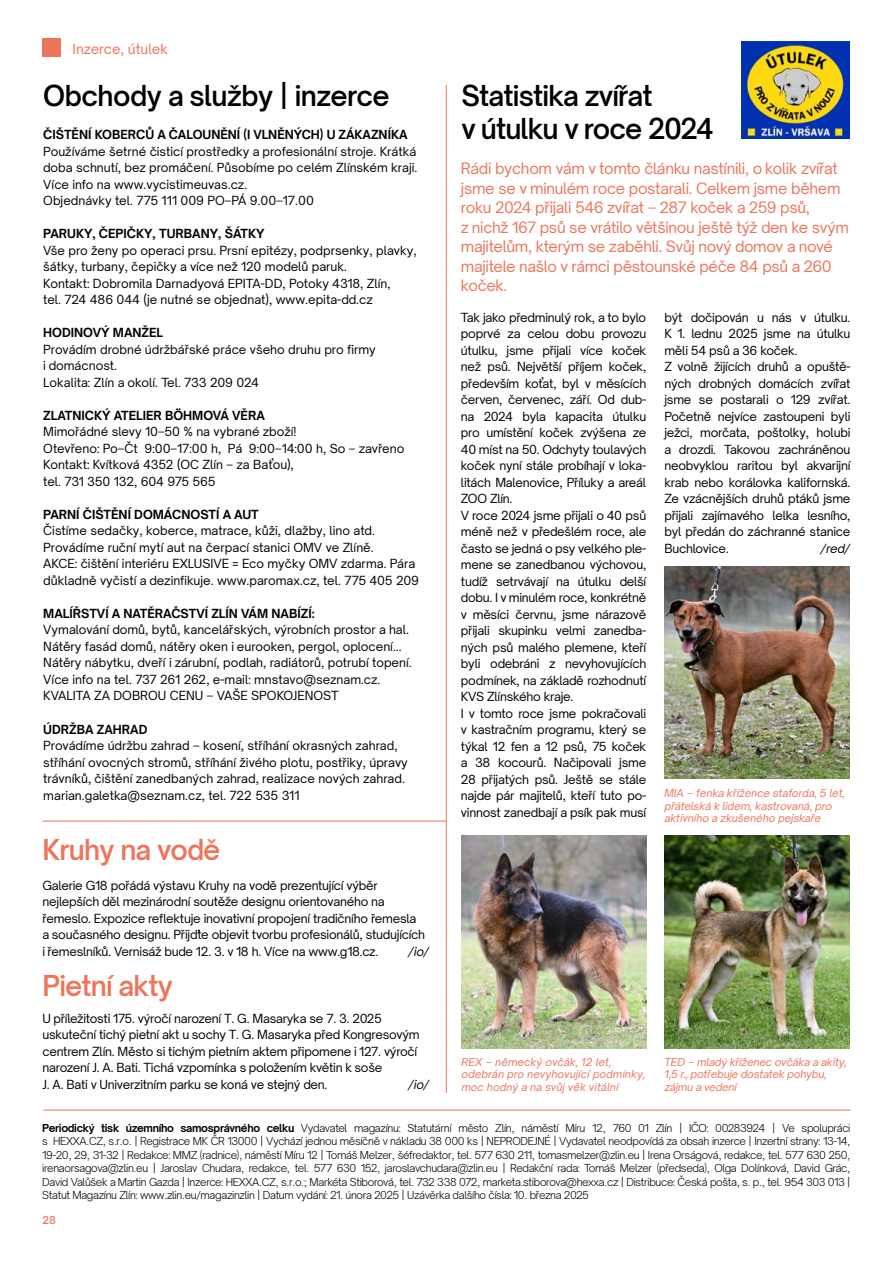
<style>
.page{position:relative;width:893px;height:1263px;background:#fff}
.page>*{position:absolute;margin:0;border:0;box-sizing:border-box;transform-origin:0 0}
.t1{font:600 27px/32.4px "Open Sauce Sans";letter-spacing:-.03em;color:#000}
.t2{font:600 27px "Open Sauce Sans";letter-spacing:-.03em;color:#ec755a}
.t3{font:15px/19.5px "Open Sauce Sans";letter-spacing:-.02em;color:#ec755a}
.t4{font:13.5px "Open Sauce Sans";color:#ec755a}
.t5{font:12px/16.5px "Open Sauce Sans";letter-spacing:-.02em;color:#000}
.t6{font:12px/16.5px "Open Sauce Sans";color:#000}
.t7{font:700 12px "Open Sauce Sans";color:#000}
.t8{font:italic 12px "Open Sauce Sans";letter-spacing:-.03em;color:#000}
.t9{font:300 10.5px/13.5px "Open Sauce Sans";letter-spacing:-.03em;color:#000;text-align:justify}
.t10{font:italic 10.5px/12.6px "Open Sauce Sans";letter-spacing:-.01em;color:#ec755a}
.t11{font:500 10.5px "Open Sauce Sans";color:#ec755a}
.s1{font-weight:700}
</style>
<div class="page">
<svg style="left:43px;top:38px;width:18px;height:19px"></svg>
<img style="left:664px;top:566px;width:186px;height:213px">
<img style="left:461px;top:836px;width:186px;height:212px">
<img style="left:664px;top:836px;width:186px;height:212px">
<hr style="left:446px;top:85px;width:1px;height:1008px;background:#ec755a">
<img style="left:742px;top:42px;width:108px;height:97px">
<hr style="left:43px;top:1110px;width:807px;height:1px;background:#ec755a">
<hr style="left:43px;top:821px;width:403px;height:1px;background:#ec755a">
<p class="t4" style="left:73px;top:40px;width:97px">Inzerce, útulek</p>
<h1 class="t1" style="left:43px;top:79px;width:348px">Obchody a služby | inzerce</h1>
<p class="t7" style="left:43px;top:127px;width:366px">ČIŠTĚNÍ KOBERCŮ A ČALOUNĚNÍ (I VLNĚNÝCH) U ZÁKAZNÍKA</p>
<p class="t6" style="left:43px;top:143px;width:376px">Používáme šetrné čisticí prostředky a profesionální stroje. Krátká doba schnutí, bez promáčení. Působíme po celém Zlínském kraji.<br>Více info na www.vycistimeuvas.cz.<br>Objednávky tel. 775 111 009 PO–PÁ 9.00–17.00</p>
<p class="t7" style="left:43px;top:226px;width:223px">PARUKY, ČEPIČKY, TURBANY, ŠÁTKY</p>
<p class="t6" style="left:43px;top:242px;width:375px">Vše pro ženy po operaci prsu. Prsní epitézy, podprsenky, plavky, šátky, turbany, čepičky a více než 120 modelů paruk.<br>Kontakt: Dobromila Darnadyová EPITA-DD, Potoky 4318, Zlín,<br>tel. 724 486 044 (je nutné se objednat), www.epita-dd.cz</p>
<p class="t7" style="left:43px;top:325px;width:121px">HODINOVÝ MANŽEL</p>
<p class="t6" style="left:43px;top:341px;width:334px">Provádím drobné údržbářské práce všeho druhu pro firmy i domácnost.<br>Lokalita: Zlín a okolí. Tel. 733 209 024</p>
<p class="t7" style="left:43px;top:408px;width:223px">ZLATNICKÝ ATELIER BÖHMOVÁ VĚRA</p>
<p class="t6" style="left:43px;top:423px;width:363px">Mimořádné slevy 10–50 % na vybrané zboží!<br>Otevřeno: Po–Čt 9:00–17:00 h, Pá 9:00–14:00 h, So – zavřeno Kontakt: Kvítková 4352 (OC Zlín – za Baťou),<br>tel. 731 350 132, 604 975 565</p>
<p class="t7" style="left:43px;top:507px;width:217px">PARNÍ ČIŠTĚNÍ DOMÁCNOSTÍ A AUT</p>
<p class="t6" style="left:43px;top:522px;width:377px">Čistíme sedačky, koberce, matrace, kůži, dlažby, lino atd.<br>Provádíme ruční mytí aut na čerpací stanici OMV ve Zlíně.<br>AKCE: čištění interiéru EXLUSIVE = Eco myčky OMV zdarma. Pára důkladně vyčistí a dezinfikuje. www.paromax.cz, tel. 775 405 209</p>
<p class="t7" style="left:43px;top:606px;width:273px">MALÍŘSTVÍ A NATĚRAČSTVÍ ZLÍN VÁM NABÍZÍ:</p>
<p class="t6" style="left:43px;top:621px;width:370px">Vymalování domů, bytů, kancelářských, výrobních prostor a hal.<br>Nátěry fasád domů, nátěry oken i eurooken, pergol, oplocení...<br>Nátěry nábytku, dveří i zárubní, podlah, radiátorů, potrubí topení.<br>Více info na tel. 737 261 262, e-mail: mnstavo@seznam.cz.<br>KVALITA ZA DOBROU CENU – VAŠE SPOKOJENOST</p>
<p class="t7" style="left:43px;top:721px;width:106px">ÚDRŽBA ZAHRAD</p>
<p class="t6" style="left:43px;top:737px;width:366px">Provádíme údržbu zahrad – kosení, stříhání okrasných zahrad, stříhání ovocných stromů, stříhání živého plotu, postřiky, úpravy trávníků, čištění zanedbaných zahrad, realizace nových zahrad. marian.galetka@seznam.cz, tel. 722 535 311</p>
<h1 class="t2" style="left:43px;top:833px;width:179px">Kruhy na vodě</h1>
<p class="t5" style="left:43px;top:877px;width:384px">Galerie G18 pořádá výstavu Kruhy na vodě prezentující výběr nejlepších děl mezinárodní soutěže designu orientovaného na řemeslo. Expozice reflektuje inovativní propojení tradičního řemesla a současného designu. Přijďte objevit tvorbu profesionálů, studujících i řemeslníků. Vernisáž bude 12. 3. v 18 h. Více na www.g18.cz.</p>
<p class="t8" style="left:408px;top:943px;width:23px">/io/</p>
<h1 class="t2" style="left:43px;top:968px;width:132px">Pietní akty</h1>
<p class="t5" style="left:43px;top:1010px;width:379px">U příležitosti 175. výročí narození T. G. Masaryka se 7. 3. 2025 uskuteční tichý pietní akt u sochy T. G. Masaryka před Kongresovým centrem Zlín. Město si tichým pietním aktem připomene i 127. výročí narození J. A. Bati. Tichá vzpomínka s položením květin k soše<br>J. A. Bati v Univerzitním parku se koná ve stejný den.</p>
<p class="t8" style="left:408px;top:1076px;width:23px">/io/</p>
<h1 class="t1" style="left:461px;top:79px;width:254px">Statistika zvířat<br>v útulku v roce 2024</h1>
<p class="t3" style="left:461px;top:158px;width:389px">Rádi bychom vám v tomto článku nastínili, o kolik zvířat jsme se v minulém roce postarali. Celkem jsme během roku 2024 přijali 546 zvířat – 287 koček a 259 psů,<br>z nichž 167 psů se vrátilo většinou ještě týž den ke svým majitelům, kterým se zaběhli. Svůj nový domov a nové majitele našlo v rámci pěstounské péče 84 psů a 260 koček.</p>
<p class="t5" style="left:461px;top:309px;width:187px">Tak jako předminulý rok, a to bylo poprvé za celou dobu provozu útulku, jsme přijali více koček než psů. Největší příjem koček, především koťat, byl v měsících červen, červenec, září. Od dub&shy;na 2024 byla kapacita útulku pro umístění koček zvýšena ze<br>40 míst na 50. Odchyty toulavých koček nyní stále probíhají v loka&shy;litách Malenovice, Příluky a areál<br>ZOO Zlín.<br>V roce 2024 jsme přijali o 40 psů méně než v předešlém roce, ale často se jedná o psy velkého ple&shy;mene se zanedbanou výchovou, tudíž setrvávají na útulku delší dobu. I v minulém roce, konkrétně v měsíci červnu, jsme nárazově přijali skupinku velmi zanedba&shy;ných psů malého plemene, kteří byli odebráni z nevyhovujících podmínek, na základě rozhodnutí<br>KVS Zlínského kraje.<br>I v tomto roce jsme pokračovali v kastračním programu, který se týkal 12 fen a 12 psů, 75 koček a 38 kocourů. Načipovali jsme<br>28 přijatých psů. Ještě se stále najde pár majitelů, kteří tuto po&shy;vinnost zanedbají a psík pak musí</p>
<p class="t5" style="left:664px;top:309px;width:188px">být dočipován u nás v útulku.<br>K 1. lednu 2025 jsme na útulku měli 54 psů a 36 koček.<br>Z volně žijících druhů a opuště&shy;ných drobných domácích zvířat jsme se postarali o 129 zvířat.<br>Početně nejvíce zastoupeni byli ježci, morčata, poštolky, holubi a drozdi. Takovou zachráněnou neobvyklou raritou byl akvarijní krab nebo korálovka kalifornská.<br>Ze vzácnějších druhů ptáků jsme přijali zajímavého lelka lesního, byl předán do záchranné stanice<br>Buchlovice.</p>
<p class="t8" style="left:821px;top:540px;width:31px">/red/</p>
<p class="t10" style="left:664px;top:786px;width:182px">MIA – fenka křížence staforda, 5 let, přátelská k lidem, kastrovaná, pro aktivního a zkušeného pejskaře</p>
<p class="t10" style="left:461px;top:1055px;width:185px">REX – německý ovčák, 12 let, odebrán pro nevyhovující podmínky, moc hodný a na svůj věk vitální</p>
<p class="t10" style="left:664px;top:1055px;width:184px">TED – mladý kříženec ovčáka a akity,<br>1,5 r., potřebuje dostatek pohybu, zájmu a vedení</p>
<p class="t9" style="left:42px;top:1121px;width:810px"><span class="s1">Periodický tisk územního samosprávného celku</span> Vydavatel magazínu: Statutární město Zlín, náměstí Míru 12, 760 01 Zlín | IČO: 00283924 | Ve spolupráci s HEXXA.CZ, s.r.o. | Registrace MK ČR 13000 | Vychází jednou měsíčně v nákladu 38 000 ks | NEPRODEJNÉ | Vydavatel neodpovídá za obsah inzerce | Inzertní strany: 13-14, 19-20, 29, 31-32 | Redakce: MMZ (radnice), náměstí Míru 12 | Tomáš Melzer, šéfredaktor, tel. 577 630 211, tomasmelzer@zlin.eu | Irena Orságová, redakce, tel. 577 630 250, irenaorsagova@zlin.eu | Jaroslav Chudara, redakce, tel. 577 630 152, jaroslavchudara@zlin.eu | Redakční rada: Tomáš Melzer (předseda), Olga Dolínková, David Grác, David Valůšek a Martin Gazda | Inzerce: HEXXA.CZ, s.r.o.; Markéta Stiborová, tel. 732 338 072, marketa.stiborova@hexxa.cz | Distribuce: Česká pošta, s. p., tel. 954 303 013 | Statut Magazínu Zlín: www.zlin.eu/magazinzlin | Datum vydání: 21. února 2025 | Uzávěrka dalšího čísla: 10. března 2025</p>
<p class="t11" style="left:43px;top:1213px;width:15px">28</p>
</div>
